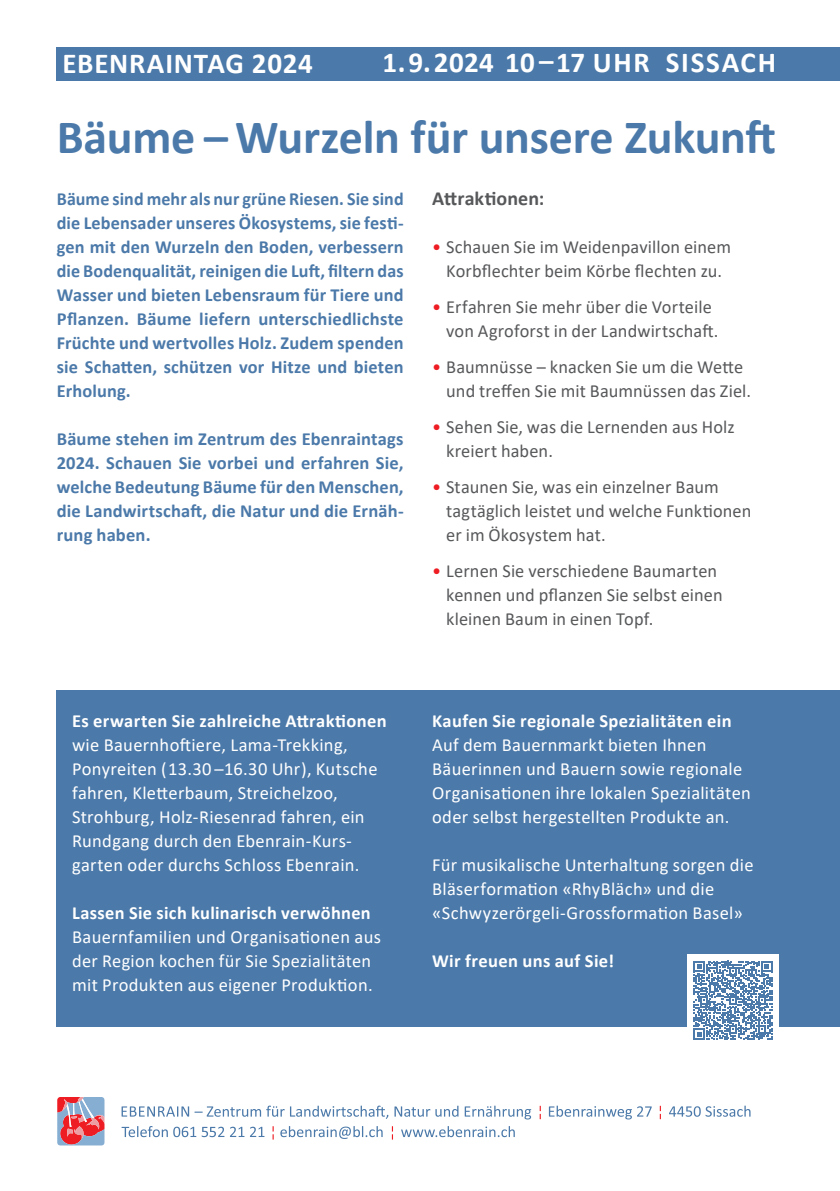
<style>
.page{position:relative;width:840px;height:1191px;background:#fff}
.page>*{position:absolute;margin:0;border:0;box-sizing:border-box;transform-origin:0 0}
.t1{font:700 48px "Calibri";letter-spacing:-.01em;color:#4b79a9}
.t2{font:700 29px "Calibri";letter-spacing:.055em;color:#fff}
.t3{font:700 29px "Calibri";letter-spacing:.03em;color:#fff}
.t4{font:700 20px "Calibri";letter-spacing:.005em;color:#57585a}
.t5{font:18.4px/24px "Calibri";letter-spacing:.015em;color:#fff}
.t6{font:700 18.4px/24px "Calibri";letter-spacing:.01em;color:#4b79a9;text-align:justify}
.t7{font:18.4px/24px "Calibri";letter-spacing:.005em;color:#57585a}
.t8{font:700 18.4px "Calibri";letter-spacing:.02em;color:#fff}
.s1{color:#ee1d23}
</style>
<div class="page">
<div style="left:57px;top:47px;width:782px;height:34px;background:#4b79a9"></div>
<svg style="left:57px;top:1097px;width:48px;height:48px;background:#c17d90"></svg>
<svg style="left:121px;top:1105px;width:410px;height:14px"></svg>
<svg style="left:548px;top:1105px;width:103px;height:14px"></svg>
<svg style="left:669px;top:1105px;width:81px;height:11px"></svg>
<svg style="left:280px;top:1126px;width:102px;height:13px"></svg>
<svg style="left:391px;top:1126px;width:2px;height:13px"></svg>
<svg style="left:401px;top:1126px;width:113px;height:11px"></svg>
<svg style="left:121px;top:1126px;width:143px;height:11px"></svg>
<div style="left:57px;top:690px;width:782px;height:337px;background:#4b79a9"></div>
<div style="left:686px;top:954px;width:92px;height:92px;background:#fff"></div>
<svg style="left:693px;top:961px;width:79px;height:79px"></svg>
<h2 class="t3" style="left:62px;top:43px;width:252px">EBENRAINTAG 2024</h2>
<h2 class="t2" style="left:382px;top:42px;width:395px">1.9.2024 10–17 UHR SISSACH</h2>
<h1 class="t1" style="left:57px;top:103px;width:720px">Bäume – Wurzeln für unsere Zukunft</h1>
<p class="t6" style="left:57px;top:187px;width:348px">Bäume sind mehr als nur grüne Riesen. Sie sind die Lebensader unseres Ökosystems, sie festi&shy;gen mit den Wurzeln den Boden, verbessern die Bodenqualität, reinigen die Luft, filtern das Wasser und bieten Lebensraum für Tiere und Pflanzen. Bäume liefern unterschiedlichste Früchte und wertvolles Holz. Zudem spenden sie Schatten, schützen vor Hitze und bieten Erholung.</p>
<p class="t6" style="left:57px;top:427px;width:348px">Bäume stehen im Zentrum des Ebenraintags 2024. Schauen Sie vorbei und erfahren Sie, welche Bedeutung Bäume für den Menschen, die Landwirtschaft, die Natur und die Ernäh&shy;rung haben.</p>
<p class="t4" style="left:432px;top:184px;width:114px">Attraktionen:</p>
<p class="t7" style="left:432px;top:235px;width:300px;text-align:center"><span class="s1">•</span> Schauen Sie im Weidenpavillon einem<br>Korbflechter beim Körbe flechten zu.</p>
<p class="t7" style="left:446px;top:295px;width:273px;text-indent:-14px"><span class="s1">•</span> Erfahren Sie mehr über die Vorteile von Agroforst in der Landwirtschaft.</p>
<p class="t7" style="left:446px;top:355px;width:306px;text-indent:-14px"><span class="s1">•</span> Baumnüsse – knacken Sie um die Wette und treffen Sie mit Baumnüssen das Ziel.</p>
<p class="t7" style="left:446px;top:415px;width:290px;text-indent:-14px"><span class="s1">•</span> Sehen Sie, was die Lernenden aus Holz kreiert haben.</p>
<p class="t7" style="left:446px;top:475px;width:306px;text-indent:-14px"><span class="s1">•</span> Staunen Sie, was ein einzelner Baum tagtäglich leistet und welche Funktionen er im Ökosystem hat.</p>
<p class="t7" style="left:446px;top:559px;width:278px;text-indent:-14px"><span class="s1">•</span> Lernen Sie verschiedene Baumarten kennen und pflanzen Sie selbst einen kleinen Baum in einen Topf.</p>
<p class="t8" style="left:72px;top:707px;width:316px">Es erwarten Sie zahlreiche Attraktionen</p>
<p class="t5" style="left:72px;top:732px;width:307px">wie Bauernhoftiere, Lama-Trekking, Ponyreiten ( 13.30 –16.30 Uhr), Kutsche fahren, Kletterbaum, Streichelzoo, Strohburg, Holz-Riesenrad fahren, ein Rundgang durch den Ebenrain-Kurs&shy;garten oder durchs Schloss Ebenrain.</p>
<p class="t8" style="left:72px;top:899px;width:300px">Lassen Sie sich kulinarisch verwöhnen</p>
<p class="t5" style="left:72px;top:924px;width:310px">Bauernfamilien und Organisationen aus der Region kochen für Sie Spezialitäten mit Produkten aus eigener Produktion.</p>
<p class="t8" style="left:432px;top:707px;width:301px">Kaufen Sie regionale Spezialitäten ein</p>
<p class="t5" style="left:432px;top:732px;width:320px">Auf dem Bauernmarkt bieten Ihnen Bäuerinnen und Bauern sowie regionale Organisationen ihre lokalen Spezialitäten oder selbst hergestellten Produkte an.</p>
<p class="t5" style="left:432px;top:852px;width:323px">Für musikalische Unterhaltung sorgen die<br>Bläserformation «RhyBläch» und die «Schwyzerörgeli-Grossformation Basel»</p>
<p class="t8" style="left:432px;top:947px;width:183px">Wir freuen uns auf Sie!</p>
</div>
